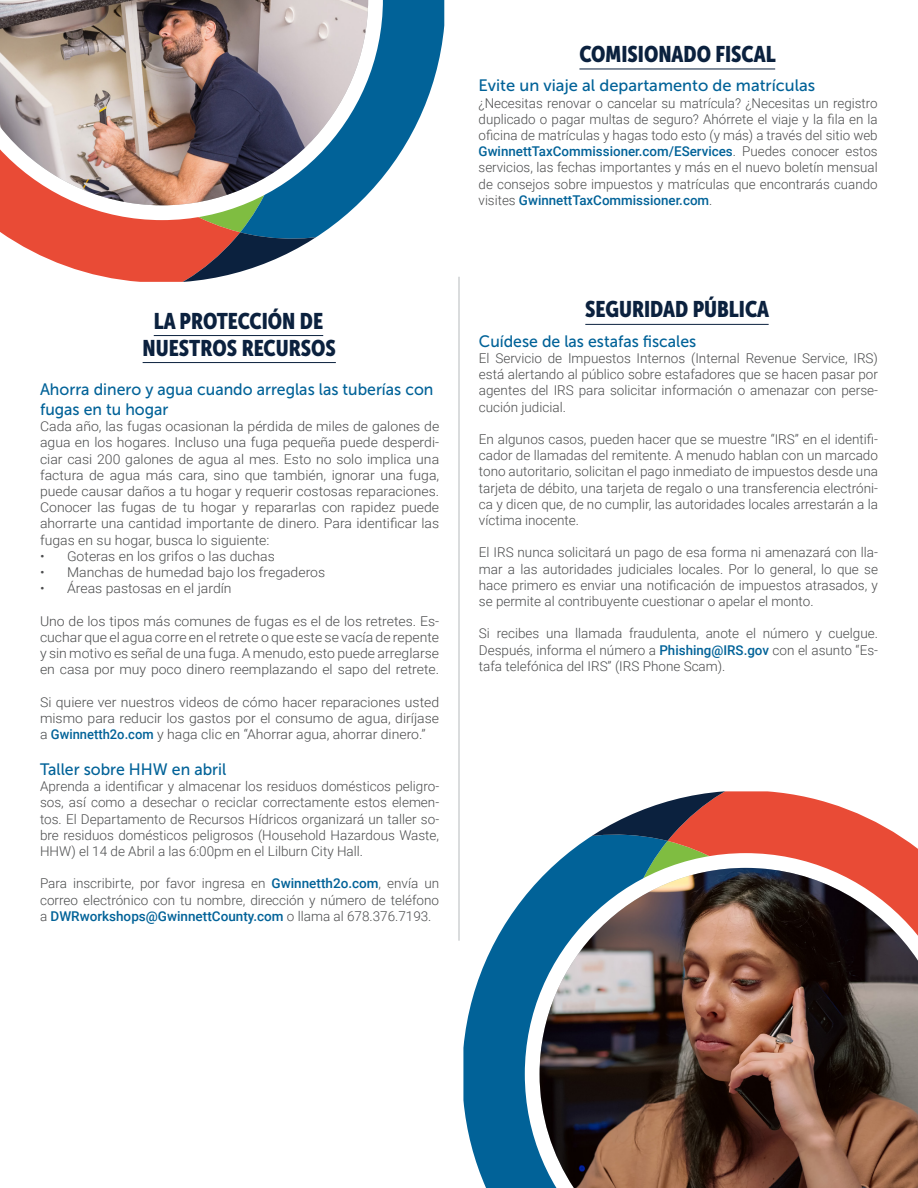
<style>
.page{position:relative;width:918px;height:1188px;background:#fff}
.page>*{position:absolute;margin:0;border:0;box-sizing:border-box;transform-origin:0 0}
.t1{font:22.5px "Museo Sans Cond 900";color:#0b213e}
.t2{font:16.5px/19.8px "Museo Sans 500";color:#016298;scale:.96 1}
.t3{font:16.5px "Museo Sans 500";color:#016298}
.t4{font:300 13.5px/16.2px "Roboto";color:#4b4c4d;text-align:justify}
.t5{font:300 13.5px/16.2px "Roboto";color:#4b4c4d;text-align:justify;scale:1.04 1}
.s1{font-weight:500;color:#016298}
</style>
<div class="page">
<svg style="left:240px;top:0;width:204px;height:224px;fill:#016298"></svg>
<svg style="left:0;top:220px;width:240px;height:61px;fill:#e94b36"></svg>
<svg style="left:131px;top:224px;width:204px;height:58px"></svg>
<svg style="left:0;top:0;width:383px;height:220px"></svg>
<img style="left:0;top:0;width:368px;height:205px">
<svg style="left:463px;top:850px;width:205px;height:338px;fill:#016298"></svg>
<svg style="left:668px;top:792px;width:250px;height:61px;fill:#e94b36"></svg>
<svg style="left:572px;top:791px;width:205px;height:59px"></svg>
<svg style="left:525px;top:853px;width:393px;height:335px"></svg>
<img style="left:540px;top:868px;width:378px;height:320px">
<hr style="left:459px;top:277px;width:1px;height:664px;background:#b6babd">
<hr style="left:154px;top:335px;width:169px;height:1px;background:#0b213e">
<hr style="left:143px;top:362px;width:193px;height:1px;background:#0b213e">
<hr style="left:585px;top:324px;width:184px;height:1px;background:#0b213e">
<hr style="left:579px;top:69px;width:196px;height:1px;background:#0b213e">
<p class="t1" style="left:579px;top:41px;width:198px">COMISIONADO FISCAL</p>
<p class="t3" style="left:479px;top:77px;width:338px">Evite un viaje al departamento de matrículas</p>
<p class="t4" style="left:479px;top:94px;width:401px">¿Necesitas renovar o cancelar su matrícula? ¿Necesitas un registro duplicado o pagar multas de seguro? Ahórrete el viaje y la fila en la oficina de matrículas y hagas todo esto (y más) a través del sitio web <span class="s1">GwinnettTaxCommissioner.com/EServices</span>. Puedes conocer estos servicios, las fechas importantes y más en el nuevo boletín mensual de consejos sobre impuestos y matrículas que encontrarás cuando visites <span class="s1">GwinnettTaxCommissioner.com</span>.</p>
<p class="t1" style="left:585px;top:297px;width:185px">SEGURIDAD PÚBLICA</p>
<p class="t1" style="left:154px;top:308px;width:171px">LA PROTECCIÓN DE</p>
<p class="t1" style="left:143px;top:335px;width:195px">NUESTROS RECURSOS</p>
<p class="t2" style="left:479px;top:331px;width:228px">Cuídese de las estafas fiscales</p>
<p class="t4" style="left:479px;top:350px;width:401px">El Servicio de Impuestos Internos (Internal Revenue Service, IRS) está alertando al público sobre estafadores que se hacen pasar por agentes del IRS para solicitar información o amenazar con perse&shy;cución judicial.</p>
<p class="t4" style="left:479px;top:431px;width:401px">En algunos casos, pueden hacer que se muestre “IRS” en el identifi&shy;cador de llamadas del remitente. A menudo hablan con un marcado tono autoritario, solicitan el pago inmediato de impuestos desde una tarjeta de débito, una tarjeta de regalo o una transferencia electróni&shy;ca y dicen que, de no cumplir, las autoridades locales arrestarán a la víctima inocente.</p>
<p class="t4" style="left:479px;top:544px;width:401px">El IRS nunca solicitará un pago de esa forma ni amenazará con lla&shy;mar a las autoridades judiciales locales. Por lo general, lo que se hace primero es enviar una notificación de impuestos atrasados, y se permite al contribuyente cuestionar o apelar el monto.</p>
<p class="t4" style="left:479px;top:625px;width:401px">Si recibes una llamada fraudulenta, anote el número y cuelgue.<br>Después, informa el número a <span class="s1">Phishing@IRS.gov</span> con el asunto “Es&shy;tafa telefónica del IRS” (IRS Phone Scam).</p>
<p class="t2" style="left:40px;top:380px;width:411px">Ahorra dinero y agua cuando arreglas las tuberías con fugas en tu hogar</p>
<p class="t5" style="left:40px;top:418px;width:385px">Cada año, las fugas ocasionan la pérdida de miles de galones de agua en los hogares. Incluso una fuga pequeña puede desperdi&shy;ciar casi 200 galones de agua al mes. Esto no solo implica una factura de agua más cara, sino que también, ignorar una fuga, puede causar daños a tu hogar y requerir costosas reparaciones.<br>Conocer las fugas de tu hogar y repararlas con rapidez puede ahorrarte una cantidad importante de dinero. Para identificar las fugas en su hogar, busca lo siguiente:</p>
<p class="t5" style="left:40px;top:547px;width:227px">• Goteras en los grifos o las duchas</p>
<p class="t5" style="left:40px;top:564px;width:276px">• Manchas de humedad bajo los fregaderos</p>
<p class="t5" style="left:40px;top:580px;width:186px">• Áreas pastosas en el jardín</p>
<p class="t5" style="left:40px;top:612px;width:385px">Uno de los tipos más comunes de fugas es el de los retretes. Es&shy;cuchar que el agua corre en el retrete o que este se vacía de repente y sin motivo es señal de una fuga. A menudo, esto puede arreglarse en casa por muy poco dinero reemplazando el sapo del retrete.</p>
<p class="t5" style="left:40px;top:693px;width:385px">Si quiere ver nuestros videos de cómo hacer reparaciones usted mismo para reducir los gastos por el consumo de agua, diríjase a <span class="s1">Gwinnetth2o.com</span> y haga clic en “Ahorrar agua, ahorrar dinero.”</p>
<p class="t2" style="left:40px;top:759px;width:196px">Taller sobre HHW en abril</p>
<p class="t4" style="left:40px;top:778px;width:401px">Aprenda a identificar y almacenar los residuos domésticos peligro&shy;sos, así como a desechar o reciclar correctamente estos elemen&shy;tos. El Departamento de Recursos Hídricos organizará un taller so&shy;bre residuos domésticos peligrosos (Household Hazardous Waste, HHW) el 14 de Abril a las 6:00pm en el Lilburn City Hall.</p>
<p class="t4" style="left:40px;top:875px;width:401px">Para inscribirte, por favor ingresa en <span class="s1">Gwinnetth2o.com</span>, envía un correo electrónico con tu nombre, dirección y número de teléfono a <span class="s1">DWRworkshops@GwinnettCounty.com</span> o llama al 678.376.7193.</p>
</div>
